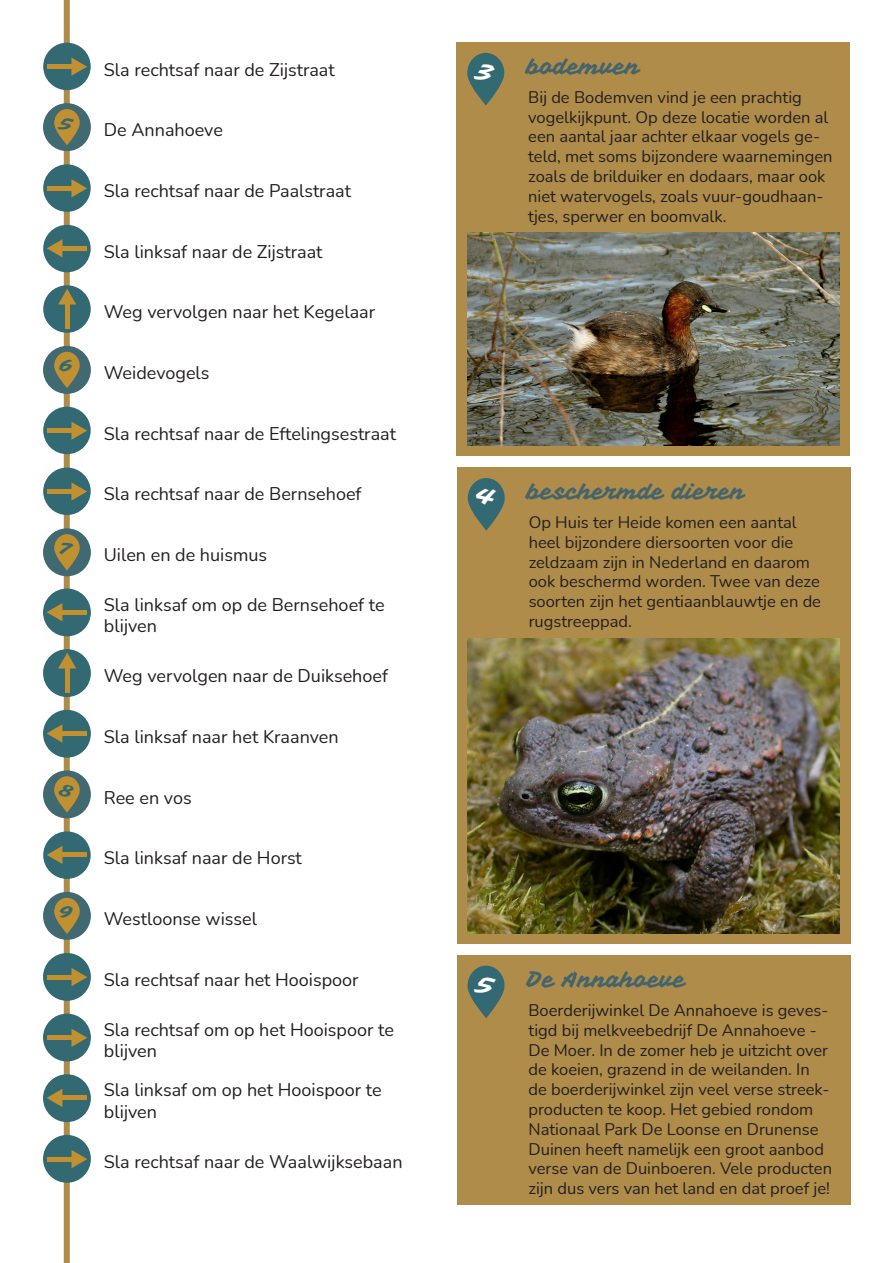
<style>
.page{position:relative;width:893px;height:1263px;background:#fff}
.page>*{position:absolute;margin:0;border:0;box-sizing:border-box;transform-origin:0 0}
.t1{font:22.5px "Vampiro One";color:#43646d}
.t2{font:22.5px "Vampiro One";color:#fff;scale:1.45 1}
.t3{font:18px/21.6px "Nunito";color:#231f20}
.t4{font:16.65px "Vampiro One";color:#336972;scale:1.45 1}
.t5{font:16.65px "Vampiro One";color:#3c656e;scale:1.45 1}
.t6{font:16.5px/19.8px "Nunito";color:#231f20}
</style>
<div class="page">
<div style="left:64px;top:0;width:6px;height:1263px;background:#af8c49"></div>
<div style="left:457px;top:955px;width:393px;height:250px;background:#af8c49"></div>
<div style="left:457px;top:467px;width:393px;height:477px;background:#af8c49"></div>
<div style="left:457px;top:42px;width:393px;height:414px;background:#af8c49"></div>
<div style="left:43px;top:467px;width:48px;height:48px;background:#336972;border-radius:50%"></div>
<hr style="left:47px;top:489px;width:25px;height:4px;background:#c09031">
<svg style="left:71px;top:482px;width:16px;height:19px"></svg>
<div style="left:43px;top:407px;width:48px;height:47px;background:#336972;border-radius:50%"></div>
<hr style="left:47px;top:429px;width:25px;height:4px;background:#c09031">
<svg style="left:71px;top:422px;width:16px;height:18px"></svg>
<div style="left:43px;top:831px;width:48px;height:48px;background:#336972;border-radius:50%"></div>
<hr style="left:62px;top:853px;width:25px;height:4px;background:#c09031">
<svg style="left:47px;top:846px;width:15px;height:18px"></svg>
<div style="left:43px;top:588px;width:48px;height:48px;background:#336972;border-radius:50%"></div>
<hr style="left:62px;top:610px;width:25px;height:4px;background:#c09031">
<svg style="left:47px;top:603px;width:15px;height:18px"></svg>
<div style="left:43px;top:649px;width:48px;height:48px;background:#336972;border-radius:50%"></div>
<hr style="left:65px;top:668px;width:4px;height:25px;background:#c09031">
<svg style="left:58px;top:653px;width:18px;height:15px"></svg>
<div style="left:43px;top:710px;width:48px;height:48px;background:#336972;border-radius:50%"></div>
<hr style="left:62px;top:731px;width:25px;height:4px;background:#c09031">
<svg style="left:47px;top:724px;width:15px;height:19px"></svg>
<div style="left:43px;top:225px;width:48px;height:47px;background:#336972;border-radius:50%"></div>
<hr style="left:62px;top:246px;width:25px;height:4px;background:#c09031">
<svg style="left:47px;top:239px;width:15px;height:18px"></svg>
<div style="left:43px;top:285px;width:48px;height:48px;background:#336972;border-radius:50%"></div>
<hr style="left:65px;top:304px;width:4px;height:25px;background:#c09031">
<svg style="left:58px;top:289px;width:18px;height:15px"></svg>
<div style="left:43px;top:164px;width:48px;height:48px;background:#336972;border-radius:50%"></div>
<hr style="left:47px;top:186px;width:25px;height:4px;background:#c09031">
<svg style="left:71px;top:179px;width:16px;height:18px"></svg>
<div style="left:43px;top:43px;width:48px;height:47px;background:#336972;border-radius:50%"></div>
<hr style="left:47px;top:65px;width:25px;height:4px;background:#c09031">
<svg style="left:71px;top:58px;width:16px;height:18px"></svg>
<div style="left:43px;top:103px;width:48px;height:48px;background:#406971;border-radius:50%"></div>
<svg style="left:54px;top:109px;width:26px;height:36px"></svg>
<div style="left:43px;top:346px;width:48px;height:48px;background:#406971;border-radius:50%"></div>
<svg style="left:54px;top:352px;width:26px;height:36px"></svg>
<div style="left:43px;top:528px;width:48px;height:48px;background:#406971;border-radius:50%"></div>
<svg style="left:54px;top:534px;width:26px;height:36px"></svg>
<div style="left:43px;top:770px;width:48px;height:48px;background:#406971;border-radius:50%"></div>
<svg style="left:54px;top:776px;width:26px;height:36px"></svg>
<div style="left:43px;top:892px;width:48px;height:48px;background:#406971;border-radius:50%"></div>
<svg style="left:54px;top:898px;width:26px;height:36px"></svg>
<svg style="left:468px;top:965px;width:36px;height:53px"></svg>
<svg style="left:467px;top:53px;width:37px;height:52px"></svg>
<img style="left:467px;top:233px;width:373px;height:212px">
<svg style="left:468px;top:478px;width:37px;height:53px"></svg>
<img style="left:468px;top:638px;width:372px;height:295px">
<div style="left:43px;top:953px;width:48px;height:48px;background:#336972;border-radius:50%"></div>
<hr style="left:47px;top:975px;width:25px;height:4px;background:#c09031">
<svg style="left:71px;top:968px;width:16px;height:18px"></svg>
<div style="left:43px;top:1013px;width:48px;height:48px;background:#336972;border-radius:50%"></div>
<hr style="left:47px;top:1036px;width:25px;height:4px;background:#c09031">
<svg style="left:71px;top:1028px;width:16px;height:19px"></svg>
<div style="left:43px;top:1135px;width:48px;height:48px;background:#336972;border-radius:50%"></div>
<hr style="left:47px;top:1157px;width:25px;height:4px;background:#c09031">
<svg style="left:71px;top:1150px;width:16px;height:18px"></svg>
<div style="left:43px;top:1074px;width:48px;height:48px;background:#336972;border-radius:50%"></div>
<hr style="left:62px;top:1096px;width:25px;height:4px;background:#c09031">
<svg style="left:47px;top:1089px;width:15px;height:18px"></svg>
<p class="t5" style="left:60px;top:113px;width:12px">5</p>
<p class="t4" style="left:60px;top:355px;width:12px">6</p>
<p class="t4" style="left:60px;top:538px;width:11px">7</p>
<p class="t4" style="left:60px;top:780px;width:12px">8</p>
<p class="t4" style="left:60px;top:901px;width:12px">9</p>
<p class="t3" style="left:104px;top:58px;width:232px">Sla rechtsaf naar de Zijstraat</p>
<p class="t3" style="left:104px;top:119px;width:121px">De Annahoeve</p>
<p class="t3" style="left:104px;top:179px;width:249px">Sla rechtsaf naar de Paalstraat</p>
<p class="t3" style="left:104px;top:240px;width:220px">Sla linksaf naar de Zijstraat</p>
<p class="t3" style="left:104px;top:301px;width:273px">Weg vervolgen naar het Kegelaar</p>
<p class="t3" style="left:104px;top:361px;width:107px">Weidevogels</p>
<p class="t3" style="left:104px;top:422px;width:294px">Sla rechtsaf naar de Eftelingsestraat</p>
<p class="t3" style="left:104px;top:483px;width:259px">Sla rechtsaf naar de Bernsehoef</p>
<p class="t3" style="left:104px;top:543px;width:165px">Uilen en de huismus</p>
<p class="t3" style="left:104px;top:593px;width:282px">Sla linksaf om op de Bernsehoef te</p>
<p class="t3" style="left:104px;top:615px;width:55px">blijven</p>
<p class="t3" style="left:104px;top:664px;width:286px">Weg vervolgen naar de Duiksehoef</p>
<p class="t3" style="left:104px;top:725px;width:236px">Sla linksaf naar het Kraanven</p>
<p class="t3" style="left:104px;top:786px;width:89px">Ree en vos</p>
<p class="t3" style="left:104px;top:846px;width:200px">Sla linksaf naar de Horst</p>
<p class="t3" style="left:104px;top:907px;width:155px">Westloonse wissel</p>
<p class="t3" style="left:104px;top:968px;width:256px">Sla rechtsaf naar het Hooispoor</p>
<p class="t3" style="left:104px;top:1018px;width:292px">Sla rechtsaf om op het Hooispoor te blijven</p>
<p class="t3" style="left:104px;top:1079px;width:279px">Sla linksaf om op het Hooispoor te blijven</p>
<p class="t3" style="left:104px;top:1150px;width:300px">Sla rechtsaf naar de Waalwijksebaan</p>
<p class="t2" style="left:476px;top:58px;width:15px">3</p>
<p class="t1" style="left:527px;top:53px;width:115px">bodemven</p>
<p class="t6" style="left:528px;top:87px;width:306px">Bij de Bodemven vind je een prachtig vogelkijkpunt. Op deze locatie worden al een aantal jaar achter elkaar vogels ge&shy;teld, met soms bijzondere waarnemingen zoals de brilduiker en dodaars, maar ook niet watervogels, zoals vuur-goudhaan&shy;tjes, sperwer en boomvalk.</p>
<p class="t2" style="left:475px;top:483px;width:16px">4</p>
<p class="t1" style="left:527px;top:478px;width:219px">beschermde dieren</p>
<p class="t6" style="left:529px;top:512px;width:294px">Op Huis ter Heide komen een aantal heel bijzondere diersoorten voor die zeldzaam zijn in Nederland en daarom ook beschermd worden. Twee van deze soorten zijn het gentiaanblauwtje en de rugstreeppad.</p>
<p class="t2" style="left:476px;top:970px;width:15px">5</p>
<p class="t1" style="left:527px;top:966px;width:160px">De Annahoeve</p>
<p class="t6" style="left:528px;top:1000px;width:305px">Boerderijwinkel De Annahoeve is geves&shy;tigd bij melkveebedrijf De Annahoeve - De Moer. In de zomer heb je uitzicht over de koeien, grazend in de weilanden. In de boerderijwinkel zijn veel verse streek&shy;producten te koop. Het gebied rondom Nationaal Park De Loonse en Drunense Duinen heeft namelijk een groot aanbod verse van de Duinboeren. Vele producten zijn dus vers van het land en dat proef je!</p>
</div>
